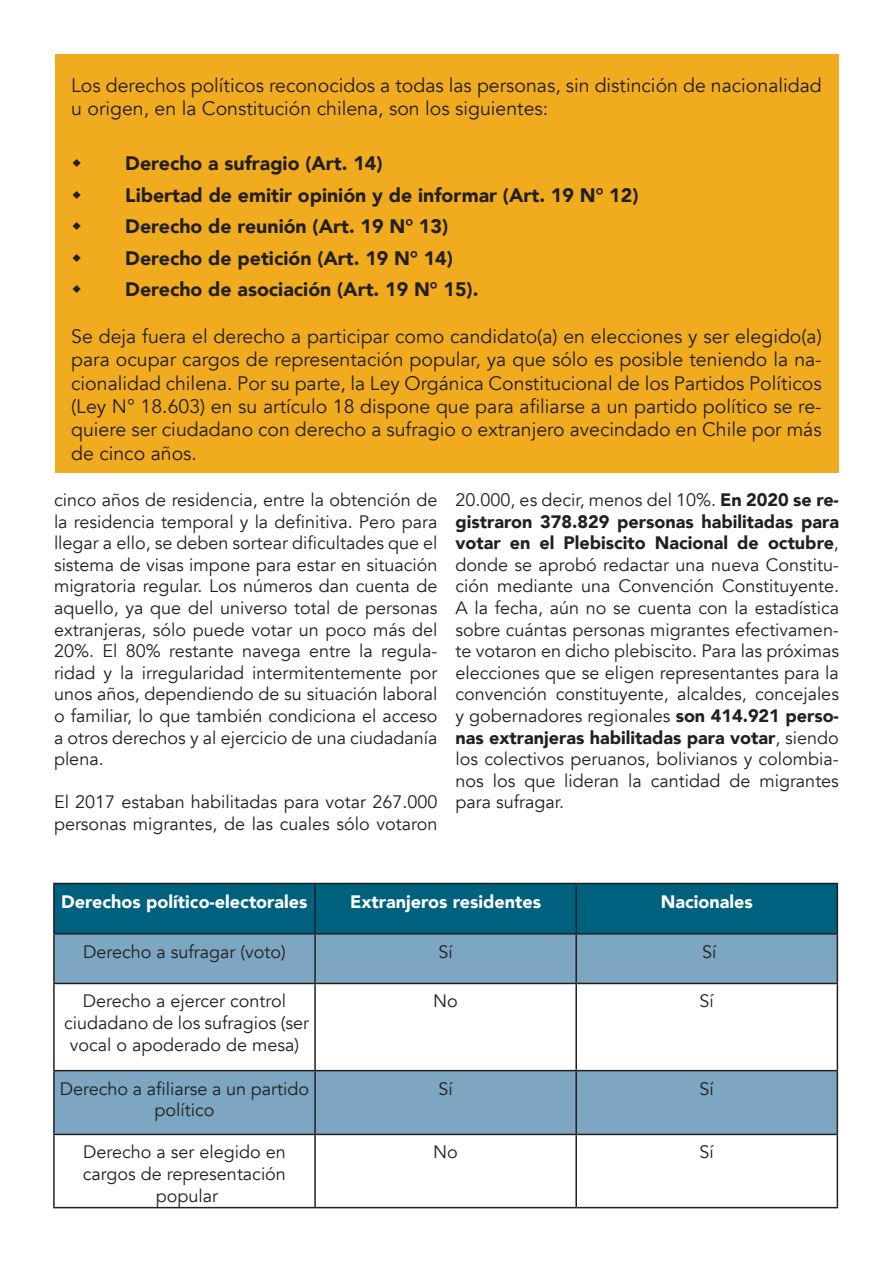
<style>
.page{position:relative;width:893px;height:1263px;background:#fff}
.page>*{position:absolute;margin:0;border:0;box-sizing:border-box;transform-origin:0 0}
.t1{font:19.5px/23.4px "Avenir";color:#231f20}
.t2{font:900 19.5px "Avenir";color:#231f20}
.t3{font:18px/21.6px "Avenir";color:#231f20;text-align:justify}
.t4{font:900 18px "Avenir";color:#fff}
.s1{font-weight:900}
</style>
<div class="page">
<div style="left:56px;top:54px;width:783px;height:419px;background:#f0ab1f"></div>
<svg style="left:55px;top:884px;width:782px;height:99px;background:#3d829d"></svg>
<div style="left:55px;top:1071px;width:782px;height:63px;background:#7ca6c1"></div>
<hr style="left:53px;top:883px;width:262px;height:1px;background:#231f20">
<hr style="left:53px;top:884px;width:2px;height:49px;background:#231f20">
<hr style="left:315px;top:883px;width:261px;height:1px;background:#231f20">
<hr style="left:314px;top:884px;width:2px;height:49px;background:#231f20">
<hr style="left:576px;top:883px;width:262px;height:1px;background:#231f20">
<hr style="left:575px;top:884px;width:2px;height:49px;background:#231f20">
<hr style="left:837px;top:884px;width:1px;height:49px;background:#231f20">
<hr style="left:53px;top:933px;width:262px;height:1px;background:#231f20">
<hr style="left:53px;top:934px;width:2px;height:49px;background:#231f20">
<hr style="left:315px;top:933px;width:261px;height:1px;background:#231f20">
<hr style="left:314px;top:934px;width:2px;height:49px;background:#231f20">
<hr style="left:576px;top:933px;width:262px;height:1px;background:#231f20">
<hr style="left:575px;top:934px;width:2px;height:49px;background:#231f20">
<hr style="left:837px;top:934px;width:1px;height:49px;background:#231f20">
<hr style="left:53px;top:983px;width:262px;height:1px;background:#231f20">
<hr style="left:53px;top:984px;width:2px;height:86px;background:#231f20">
<hr style="left:315px;top:983px;width:261px;height:1px;background:#231f20">
<hr style="left:314px;top:984px;width:2px;height:86px;background:#231f20">
<hr style="left:576px;top:983px;width:262px;height:1px;background:#231f20">
<hr style="left:575px;top:984px;width:2px;height:86px;background:#231f20">
<hr style="left:837px;top:984px;width:1px;height:86px;background:#231f20">
<hr style="left:53px;top:1070px;width:262px;height:1px;background:#231f20">
<hr style="left:53px;top:1071px;width:2px;height:63px;background:#231f20">
<hr style="left:315px;top:1070px;width:261px;height:1px;background:#231f20">
<hr style="left:314px;top:1071px;width:2px;height:63px;background:#231f20">
<hr style="left:576px;top:1070px;width:262px;height:1px;background:#231f20">
<hr style="left:575px;top:1071px;width:2px;height:63px;background:#231f20">
<hr style="left:837px;top:1071px;width:1px;height:63px;background:#231f20">
<hr style="left:53px;top:1134px;width:262px;height:1px;background:#231f20">
<hr style="left:53px;top:1135px;width:2px;height:72px;background:#231f20">
<hr style="left:315px;top:1134px;width:261px;height:1px;background:#231f20">
<hr style="left:314px;top:1135px;width:2px;height:72px;background:#231f20">
<hr style="left:576px;top:1134px;width:262px;height:1px;background:#231f20">
<hr style="left:575px;top:1135px;width:2px;height:72px;background:#231f20">
<hr style="left:837px;top:1135px;width:1px;height:72px;background:#231f20">
<hr style="left:53px;top:1207px;width:262px;height:1px;background:#231f20">
<hr style="left:315px;top:1207px;width:261px;height:1px;background:#231f20">
<hr style="left:576px;top:1207px;width:262px;height:1px;background:#231f20">
<p class="t1" style="left:71px;top:74px;width:752px">Los derechos políticos reconocidos a todas las personas, sin distinción de nacionalidad u origen, en la Constitución chilena, son los siguientes:</p>
<p class="t2" style="left:125px;top:147px;width:259px">Derecho a sufragio (Art. 14)</p>
<p class="t2" style="left:125px;top:178px;width:515px">Libertad de emitir opinión y de informar (Art. 19 N° 12)</p>
<p class="t2" style="left:125px;top:210px;width:324px">Derecho de reunión (Art. 19 N° 13)</p>
<p class="t2" style="left:125px;top:241px;width:329px">Derecho de petición (Art. 19 N° 14)</p>
<p class="t2" style="left:125px;top:273px;width:355px">Derecho de asociación (Art. 19 N° 15).</p>
<p class="t1" style="left:71px;top:325px;width:752px;text-align:justify">Se deja fuera el derecho a participar como candidato(a) en elecciones y ser elegido(a) para ocupar cargos de representación popular, ya que sólo es posible teniendo la na&shy;cionalidad chilena. Por su parte, la Ley Orgánica Constitucional de los Partidos Políticos (Ley N° 18.603) en su artículo 18 dispone que para afiliarse a un partido político se re&shy;quiere ser ciudadano con derecho a sufragio o extranjero avecindado en Chile por más de cinco años.</p>
<p class="t3" style="left:455px;top:489px;width:385px">20.000, es decir, menos del 10%. <span class="s1">En 2020 se re&shy;gistraron 378.829 personas habilitadas para votar en el Plebiscito Nacional de octubre</span>, donde se aprobó redactar una nueva Constitu&shy;ción mediante una Convención Constituyente.<br>A la fecha, aún no se cuenta con la estadística sobre cuántas personas migrantes efectivamen&shy;te votaron en dicho plebiscito. Para las próximas elecciones que se eligen representantes para la convención constituyente, alcaldes, concejales y gobernadores regionales <span class="s1">son 414.921 perso&shy;nas extranjeras habilitadas para votar</span>, siendo los colectivos peruanos, bolivianos y colombia&shy;nos los que lideran la cantidad de migrantes para sufragar.</p>
<p class="t3" style="left:54px;top:489px;width:385px">cinco años de residencia, entre la obtención de la residencia temporal y la definitiva. Pero para llegar a ello, se deben sortear dificultades que el sistema de visas impone para estar en situación migratoria regular. Los números dan cuenta de aquello, ya que del universo total de personas extranjeras, sólo puede votar un poco más del 20%. El 80% restante navega entre la regula&shy;ridad y la irregularidad intermitentemente por unos años, dependiendo de su situación laboral o familiar, lo que también condiciona el acceso a otros derechos y al ejercicio de una ciudadanía plena.</p>
<p class="t3" style="left:54px;top:792px;width:385px">El 2017 estaban habilitadas para votar 267.000 personas migrantes, de las cuales sólo votaron</p>
<p class="t4" style="left:61px;top:886px;width:248px">Derechos político-electorales</p>
<p class="t4" style="left:350px;top:886px;width:192px">Extranjeros residentes</p>
<p class="t4" style="left:661px;top:886px;width:94px">Nacionales</p>
<p class="t3" style="left:83px;top:941px;width:204px">Derecho a sufragar (voto)</p>
<p class="t3" style="left:438px;top:941px;width:16px">Sí</p>
<p class="t3" style="left:702px;top:941px;width:16px">Sí</p>
<p class="t3" style="left:83px;top:991px;width:205px">Derecho a ejercer control</p>
<p class="t3" style="left:64px;top:1012px;width:246px;text-align:center">ciudadano de los sufragios (ser vocal o apoderado de mesa)</p>
<p class="t3" style="left:433px;top:991px;width:26px">No</p>
<p class="t3" style="left:700px;top:991px;width:16px">Sí</p>
<p class="t3" style="left:60px;top:1078px;width:251px;text-align:center">Derecho a afiliarse a un partido político</p>
<p class="t3" style="left:438px;top:1078px;width:16px">Sí</p>
<p class="t3" style="left:700px;top:1078px;width:16px">Sí</p>
<p class="t3" style="left:83px;top:1142px;width:204px">Derecho a ser elegido en</p>
<p class="t3" style="left:83px;top:1163px;width:205px">cargos de representación</p>
<p class="t3" style="left:156px;top:1185px;width:64px">popular</p>
<p class="t3" style="left:433px;top:1142px;width:26px">No</p>
<p class="t3" style="left:700px;top:1142px;width:16px">Sí</p>
</div>
